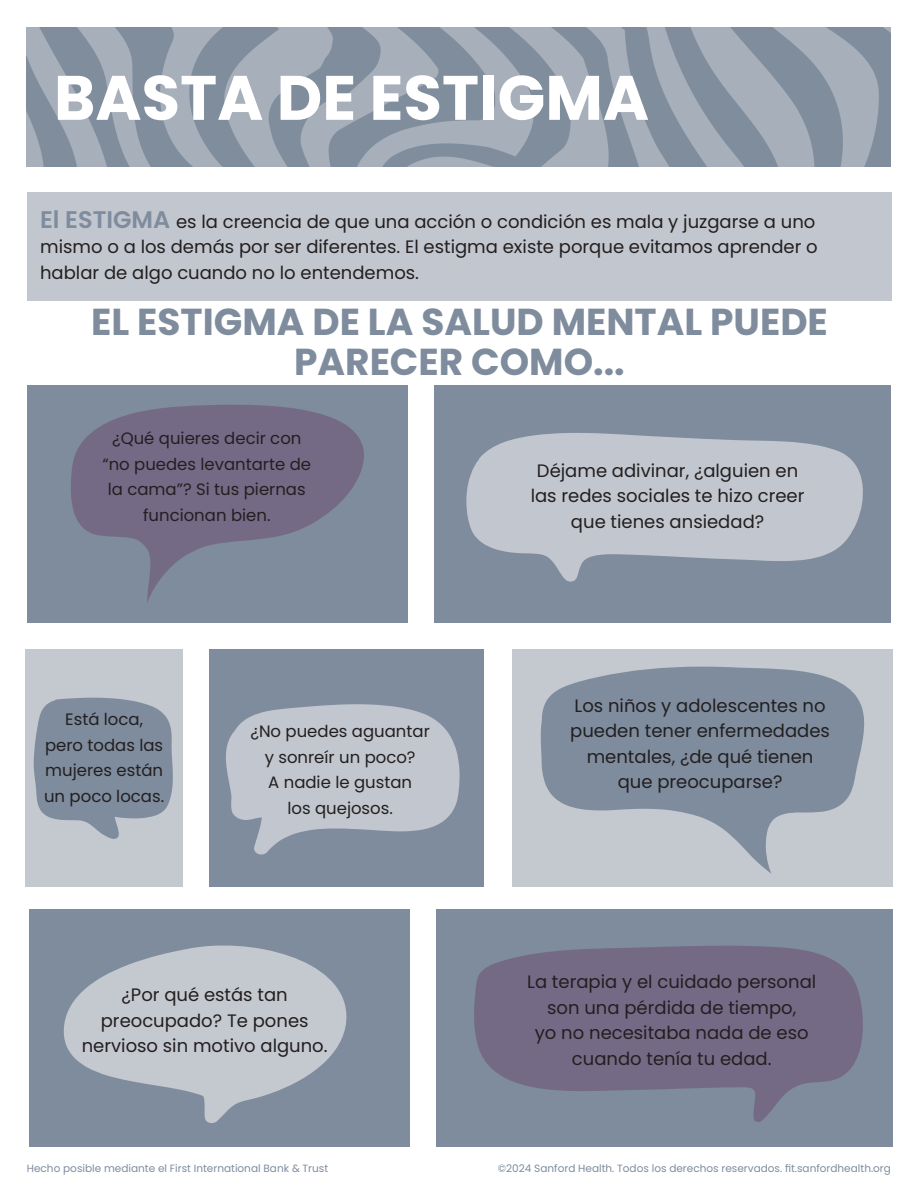
<style>
.page{position:relative;width:918px;height:1188px;background:#fff}
.page>*{position:absolute;margin:0;border:0;box-sizing:border-box;transform-origin:0 0}
.t1{font:700 62.7px "Poppins";color:#fff}
.t2{font:700 37.5px/40.5px "Poppins";color:#7e8c9d;text-align:center}
.t3{font:18px/25.5px "Poppins";color:#231f20;text-align:center}
.t4{font:16.5px/25.5px "Poppins";color:#231f20;text-align:center}
.t5{font:10.5px "Poppins";color:#7e8c9d}
.s1{font-weight:600;font-size:24px;color:#7e8c9d}
</style>
<div class="page">
<div style="left:27px;top:385px;width:380px;height:238px;background:#7e8c9d"></div>
<div style="left:434px;top:385px;width:457px;height:238px;background:#7e8c9d"></div>
<img style="left:27px;top:27px;width:864px;height:139px">
<div style="left:27px;top:192px;width:865px;height:108px;background:#c2c6ce"></div>
<svg style="left:466px;top:433px;width:397px;height:149px;fill:#c2c6ce"></svg>
<svg style="left:71px;top:405px;width:293px;height:197px;fill:#756a86"></svg>
<div style="left:512px;top:650px;width:381px;height:237px;background:#c4c8cf"></div>
<div style="left:209px;top:650px;width:274px;height:237px;background:#7e8c9d"></div>
<div style="left:29px;top:910px;width:380px;height:237px;background:#7e8c9d"></div>
<div style="left:436px;top:910px;width:457px;height:237px;background:#7e8c9d"></div>
<div style="left:25px;top:650px;width:158px;height:237px;background:#c4c8cf"></div>
<svg style="left:63px;top:945px;width:284px;height:178px;fill:#c4c8cf"></svg>
<svg style="left:474px;top:946px;width:389px;height:176px;fill:#756a86"></svg>
<svg style="left:541px;top:667px;width:323px;height:207px;fill:#7e8c9d"></svg>
<svg style="left:34px;top:698px;width:139px;height:141px"></svg>
<svg style="left:226px;top:704px;width:234px;height:151px"></svg>
<p class="t1" style="left:54px;top:62px;width:597px">BASTA DE ESTIGMA</p>
<p class="t3" style="left:40px;top:209px;width:779px;text-align:left"><span class="s1">El ESTIGMA</span> es la creencia de que una acción o condición es mala y juzgarse a uno mismo o a los demás por ser diferentes. El estigma existe porque evitamos aprender o hablar de algo cuando no lo entendemos.</p>
<p class="t2" style="left:91px;top:301px;width:738px">EL ESTIGMA DE LA SALUD MENTAL PUEDE<br>PARECER COMO...</p>
<p class="t4" style="left:102px;top:426px;width:210px">¿Qué quieres decir con “no puedes levantarte de la cama”? Si tus piernas funcionan bien.</p>
<p class="t4" style="left:44px;top:707px;width:122px">Está loca,<br>pero todas las mujeres están un poco locas.</p>
<p class="t4" style="left:250px;top:719px;width:181px">¿No puedes aguantar y sonreír un poco?<br>A nadie le gustan<br>los quejosos.</p>
<p class="t3" style="left:82px;top:982px;width:247px">¿Por qué estás tan preocupado? Te pones nervioso sin motivo alguno.</p>
<p class="t5" style="left:27px;top:1162px;width:303px">Hecho posible mediante el First International Bank &amp; Trust</p>
<p class="t3" style="left:531px;top:458px;width:275px">Déjame adivinar, ¿alguien en las redes sociales te hizo creer que tienes ansiedad?</p>
<p class="t3" style="left:570px;top:693px;width:261px">Los niños y adolescentes no pueden tener enfermedades mentales, ¿de qué tienen que preocuparse?</p>
<p class="t3" style="left:527px;top:969px;width:291px">La terapia y el cuidado personal son una pérdida de tiempo,<br>yo no necesitaba nada de eso cuando tenía tu edad.</p>
<p class="t5" style="left:498px;top:1162px;width:395px">©2024 Sanford Health. Todos los derechos reservados. fit.sanfordhealth.org</p>
</div>
